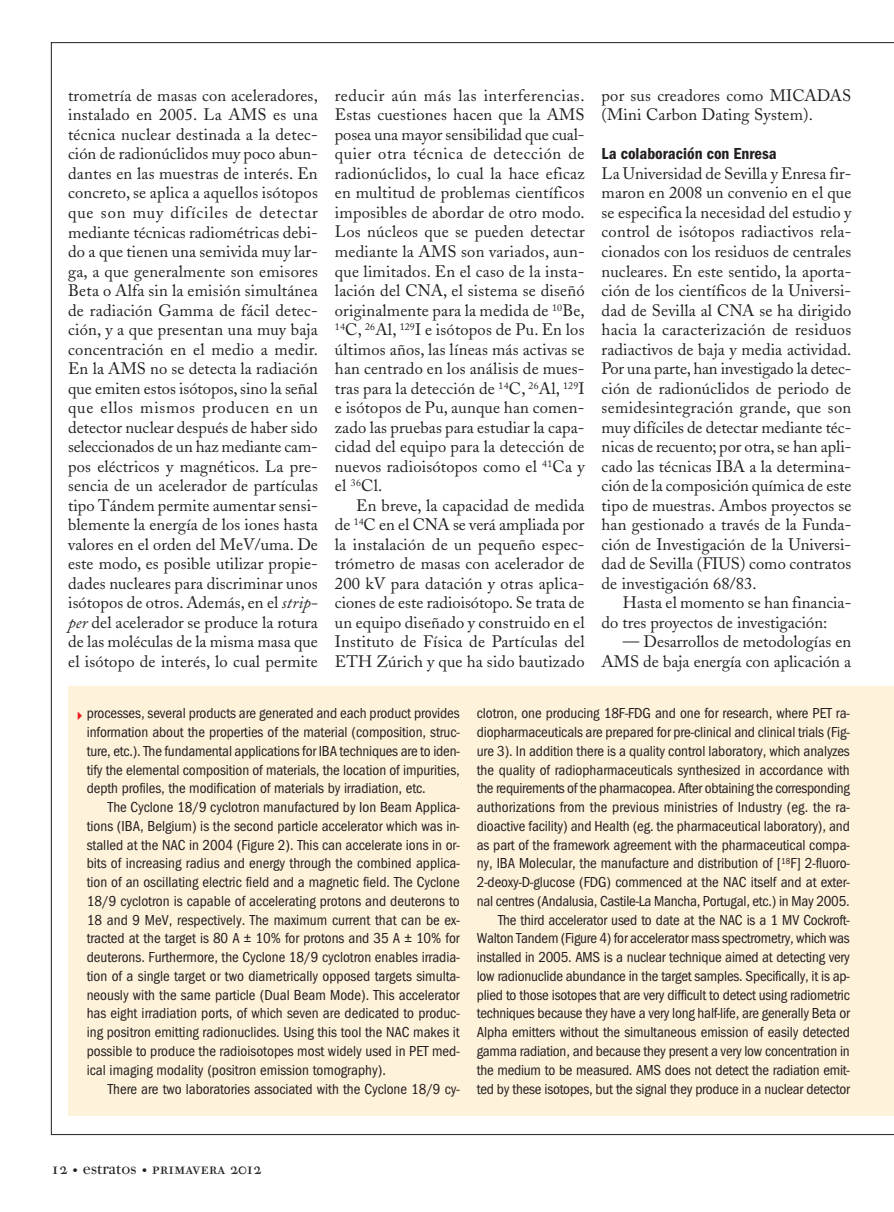
<style>
.page{position:relative;width:894px;height:1212px;background:#fff}
.page>*{position:absolute;margin:0;border:0;box-sizing:border-box;transform-origin:0 0}
.t1{font:16.5px/19.5px "Adobe Caslon";letter-spacing:.005em;color:#231f20;text-align:justify}
.t2{font:16.5px "Bodoni Old Face BE Regular SC";color:#231f20}
.t3{font:600 16.5px "Franklin Got Cd ITC";color:#231f20}
.t4{font:15px/18.8px "Franklin Got Cd ITC";letter-spacing:-.01em;color:#231f20;text-align:justify}
.s1{font-style:italic}
.s2{font-family:"Bodoni Old Face BE"}
</style>
<div class="page">
<div style="left:68px;top:686px;width:825px;height:429px;background:#fff2db"></div>
<p class="t1" style="left:68px;top:88px;width:251px">trometría de masas con aceleradores, instalado en 2005. La AMS es una técnica nuclear destinada a la detec&shy;ción de radionúclidos muy poco abun&shy;dantes en las muestras de interés. En concreto, se aplica a aquellos isótopos que son muy difíciles de detectar mediante técnicas radiométricas debi&shy;do a que tienen una semivida muy lar&shy;ga, a que generalmente son emisores Beta o Alfa sin la emisión simultánea de radiación Gamma de fácil detec&shy;ción, y a que presentan una muy baja concentración en el medio a medir.<br>En la AMS no se detecta la radiación que emiten estos isótopos, sino la señal que ellos mismos producen en un detector nuclear después de haber sido seleccionados de un haz mediante cam&shy;pos eléctricos y magnéticos. La pre&shy;sencia de un acelerador de partículas tipo Tándem permite aumentar sensi&shy;blemente la energía de los iones hasta valores en el orden del MeV/uma. De este modo, es posible utilizar propie&shy;dades nucleares para discriminar unos isótopos de otros. Además, en el <span class="s1">strip&shy;per</span> del acelerador se produce la rotura de las moléculas de la misma masa que el isótopo de interés, lo cual permite</p>
<p class="t1" style="left:335px;top:88px;width:251px">reducir aún más las interferencias.<br>Estas cuestiones hacen que la AMS posea una mayor sensibilidad que cual&shy;quier otra técnica de detección de radionúclidos, lo cual la hace eficaz en multitud de problemas científicos imposibles de abordar de otro modo.<br>Los núcleos que se pueden detectar mediante la AMS son variados, aun&shy;que limitados. En el caso de la insta&shy;lación del CNA, el sistema se diseñó originalmente para la medida de <sup>10</sup>Be, <sup>14</sup>C, <sup>26</sup>Al, <sup>129</sup>I e isótopos de Pu. En los últimos años, las líneas más activas se han centrado en los análisis de mues&shy;tras para la detección de <sup>14</sup>C, <sup>26</sup>Al, <sup>129</sup>I e isótopos de Pu, aunque han comen&shy;zado las pruebas para estudiar la capa&shy;cidad del equipo para la detección de nuevos radioisótopos como el <sup>41</sup>Ca y el <sup>36</sup>Cl.</p>
<p class="t1" style="left:335px;top:497px;width:251px;text-indent:21px">En breve, la capacidad de medida de <sup>14</sup>C en el CNA se verá ampliada por la instalación de un pequeño espec&shy;trómetro de masas con acelerador de 200 kV para datación y otras aplica&shy;ciones de este radioisótopo. Se trata de un equipo diseñado y construido en el Instituto de Física de Partículas del ETH Zúrich y que ha sido bautizado</p>
<p class="t1" style="left:601px;top:88px;width:251px">por sus creadores como MICADAS (Mini Carbon Dating System).</p>
<p class="t3" style="left:601px;top:149px;width:176px">La colaboración con Enresa</p>
<p class="t1" style="left:601px;top:166px;width:251px">La Universidad de Sevilla y Enresa fir&shy;maron en 2008 un convenio en el que se especifica la necesidad del estudio y control de isótopos radiactivos rela&shy;cionados con los residuos de centrales nucleares. En este sentido, la aporta&shy;ción de los científicos de la Universi&shy;dad de Sevilla al CNA se ha dirigido hacia la caracterización de residuos radiactivos de baja y media actividad.<br>Por una parte, han investigado la detec&shy;ción de radionúclidos de periodo de semidesintegración grande, que son muy difíciles de detectar mediante téc&shy;nicas de recuento; por otra, se han apli&shy;cado las técnicas IBA a la determina&shy;ción de la composición química de este tipo de muestras. Ambos proyectos se han gestionado a través de la Funda&shy;ción de Investigación de la Universi&shy;dad de Sevilla (FIUS) como contratos de investigación 68/83.</p>
<p class="t1" style="left:601px;top:595px;width:251px;text-indent:21px">Hasta el momento se han financia&shy;do tres proyectos de investigación:</p>
<p class="t1" style="left:601px;top:634px;width:251px;text-align:right">— Desarrollos de metodologías en<br>AMS de baja energía con aplicación a</p>
<p class="t4" style="left:87px;top:705px;width:374px">processes, several products are generated and each product provides information about the properties of the material (composition, struc&shy;ture, etc.). The fundamental applications for IBA techniques are to iden&shy;tify the elemental composition of materials, the location of impurities, depth profiles, the modification of materials by irradiation, etc.</p>
<p class="t4" style="left:87px;top:799px;width:374px;text-indent:21px">The Cyclone 18/9 cyclotron manufactured by Ion Beam Applica&shy;tions (IBA, Belgium) is the second particle accelerator which was in&shy;stalled at the NAC in 2004 (Figure 2). This can accelerate ions in or&shy;bits of increasing radius and energy through the combined applica&shy;tion of an oscillating electric field and a magnetic field. The Cyclone 18/9 cyclotron is capable of accelerating protons and deuterons to 18 and 9 MeV, respectively. The maximum current that can be ex&shy;tracted at the target is 80 A ± 10% for protons and 35 A ± 10% for deuterons. Furthermore, the Cyclone 18/9 cyclotron enables irradia&shy;tion of a single target or two diametrically opposed targets simulta&shy;neously with the same particle (Dual Beam Mode). This accelerator has eight irradiation ports, of which seven are dedicated to produc&shy;ing positron emitting radionuclides. Using this tool the NAC makes it possible to produce the radioisotopes most widely used in PET med&shy;ical imaging modality (positron emission tomography).</p>
<p class="t4" style="left:108px;top:1080px;width:353px">There are two laboratories associated with the Cyclone 18/9 cy-</p>
<p class="t4" style="left:476px;top:705px;width:374px;text-align:right">clotron, one producing 18F-FDG and one for research, where PET ra&shy;diopharmaceuticals are prepared for pre-clinical and clinical trials (Fig&shy;ure 3). In addition there is a quality control laboratory, which analyzes the quality of radiopharmaceuticals synthesized in accordance with the requirements of the pharmacopea. After obtaining the corresponding authorizations from the previous ministries of Industry (eg. the ra&shy;dioactive facility) and Health (eg. the pharmaceutical laboratory), and as part of the framework agreement with the pharmaceutical compa&shy;ny, IBA Molecular, the manufacture and distribution of [<sup>18</sup>F] 2-fluoro-2-deoxy-D-glucose (FDG) commenced at the NAC itself and at exter&shy;nal centres (Andalusia, Castile-La Mancha, Portugal, etc.) in May 2005.<br>The third accelerator used to date at the NAC is a 1 MV Cockroft-Walton Tandem (Figure 4) for accelerator mass spectrometry, which was installed in 2005. AMS is a nuclear technique aimed at detecting very low radionuclide abundance in the target samples. Specifically, it is ap&shy;plied to those isotopes that are very difficult to detect using radiometric techniques because they have a very long half-life, are generally Beta or Alpha emitters without the simultaneous emission of easily detected gamma radiation, and because they present a very low concentration in the medium to be measured. AMS does not detect the radiation emit&shy;ted by these isotopes, but the signal they produce in a nuclear detector</p>
<p class="t2" style="left:51px;top:1161px;width:212px">12 • <span class="s2">estratos</span> • primavera 2012</p>
</div>
